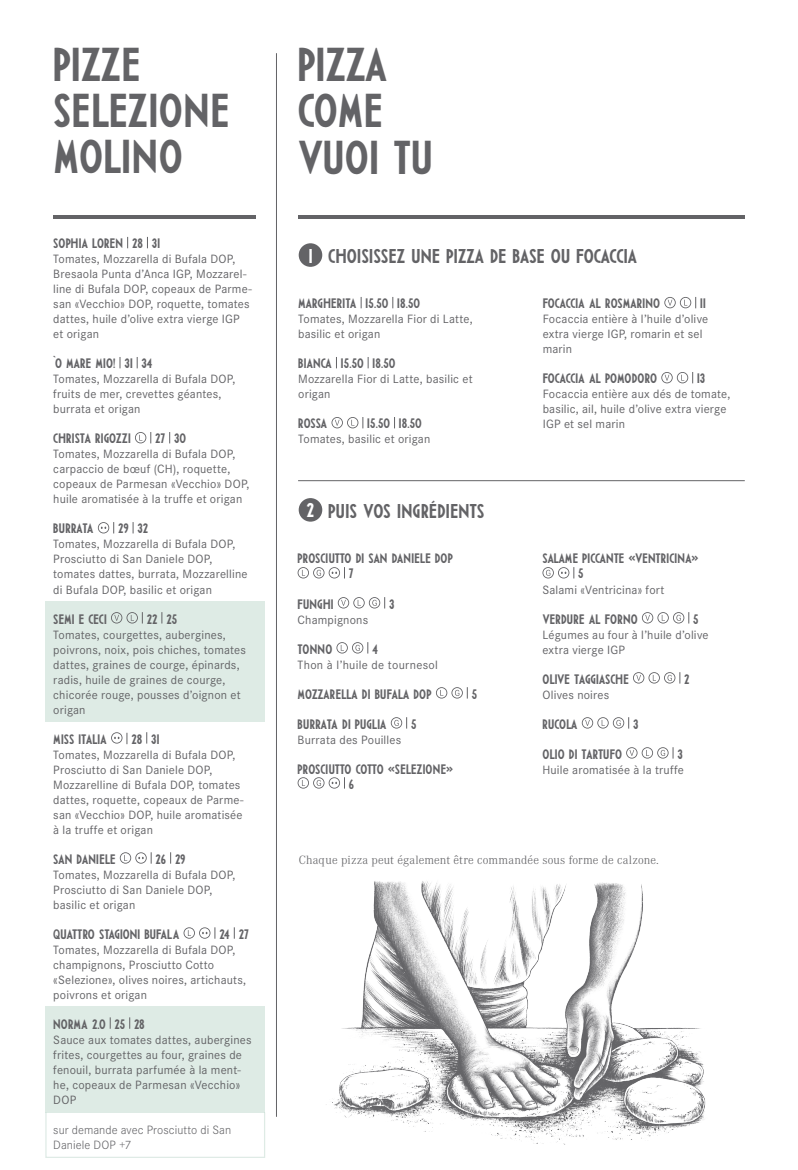
<style>
.page{position:relative;width:798px;height:1170px;background:#fff}
.page>*{position:absolute;margin:0;border:0;box-sizing:border-box;transform-origin:0 0}
.t1{font:47.5px/46.2px "MPI Deco";letter-spacing:-.005em;color:#636366}
.t2{font:20px "MPI Deco";color:#636366}
.t3{font:13.75px/15px "MPI Deco";letter-spacing:-.005em;color:#636366}
.t4{font:12.5px/15px "Corporate S";letter-spacing:.015em;color:#636366}
.t5{font:300 12.5px "Corporate A";letter-spacing:.01em;color:#636366}
.t6{font:300 12.5px/15px "Corporate S";letter-spacing:.005em;color:#636366}
.s1{color:#fff}
</style>
<div class="page">
<img style="left:326px;top:881px;width:380px;height:264px">
<hr style="left:276px;top:53px;width:1px;height:1063px;background:#636366">
<hr style="left:298px;top:480px;width:446px;height:1px;background:#636366">
<div style="left:45px;top:1005px;width:220px;height:107px;background:#deebe5"></div>
<div style="left:45px;top:601px;width:220px;height:121px;background:#deebe5"></div>
<svg style="left:331px;top:417px;width:32px;height:11px"></svg>
<svg style="left:664px;top:297px;width:32px;height:11px"></svg>
<svg style="left:661px;top:372px;width:32px;height:11px"></svg>
<svg style="left:297px;top:567px;width:48px;height:11px"></svg>
<svg style="left:337px;top:597px;width:48px;height:11px"></svg>
<svg style="left:336px;top:642px;width:32px;height:11px"></svg>
<svg style="left:436px;top:687px;width:32px;height:11px"></svg>
<svg style="left:390px;top:717px;width:17px;height:11px"></svg>
<svg style="left:297px;top:777px;width:48px;height:11px"></svg>
<svg style="left:542px;top:567px;width:32px;height:11px"></svg>
<svg style="left:641px;top:612px;width:48px;height:11px"></svg>
<svg style="left:633px;top:672px;width:47px;height:11px"></svg>
<svg style="left:581px;top:717px;width:48px;height:11px"></svg>
<svg style="left:626px;top:747px;width:47px;height:11px"></svg>
<svg style="left:135px;top:432px;width:16px;height:11px"></svg>
<svg style="left:98px;top:522px;width:16px;height:11px"></svg>
<svg style="left:111px;top:612px;width:32px;height:11px"></svg>
<svg style="left:111px;top:732px;width:17px;height:12px"></svg>
<svg style="left:120px;top:852px;width:32px;height:11px"></svg>
<svg style="left:183px;top:927px;width:32px;height:11px"></svg>
<hr style="left:53px;top:215px;width:202px;height:3px;background:#636366">
<hr style="left:298px;top:215px;width:446px;height:3px;background:#636366">
<div style="left:298px;top:243px;width:24px;height:24px;background:#636366;border-radius:50%"></div>
<div style="left:298px;top:498px;width:24px;height:23px;background:#636366;border-radius:50%"></div>
<h1 class="t1" style="left:53px;top:41px;width:178px">PIZZE<br>SELEZIONE<br>MOLINO</h1>
<h1 class="t1" style="left:298px;top:42px;width:136px">PIZZA<br>COME<br>VUOI TU</h1>
<p class="t3" style="left:53px;top:236px;width:108px">SOPHIA LOREN 28 31</p>
<p class="t4" style="left:53px;top:251px;width:200px">Tomates, Mozzarella di Bufala DOP,<br>Bresaola Punta d’Anca IGP, Mozzarel&shy;line di Bufala DOP, copeaux de Parme&shy;san «Vecchio» DOP, roquette, tomates dattes, huile d’olive extra vierge IGP et origan</p>
<p class="t3" style="left:53px;top:356px;width:101px">`O MARE MIO! 31 34</p>
<p class="t4" style="left:53px;top:371px;width:183px">Tomates, Mozzarella di Bufala DOP, fruits de mer, crevettes géantes, burrata et origan</p>
<p class="t3" style="left:53px;top:431px;width:79px">CHRISTA RIGOZZI</p>
<p class="t3" style="left:155px;top:431px;width:32px">27 30</p>
<p class="t4" style="left:53px;top:446px;width:198px">Tomates, Mozzarella di Bufala DOP, carpaccio de bœuf (CH), roquette, copeaux de Parmesan «Vecchio» DOP, huile aromatisée à la truffe et origan</p>
<p class="t3" style="left:53px;top:521px;width:42px">BURRATA</p>
<p class="t3" style="left:118px;top:521px;width:31px">29 32</p>
<p class="t4" style="left:53px;top:536px;width:196px">Tomates, Mozzarella di Bufala DOP, Prosciutto di San Daniele DOP, tomates dattes, burrata, Mozzarelline di Bufala DOP, basilic et origan</p>
<p class="t3" style="left:53px;top:611px;width:55px">SEMI E CECI</p>
<p class="t3" style="left:147px;top:611px;width:32px">22 25</p>
<p class="t4" style="left:53px;top:626px;width:194px">Tomates, courgettes, aubergines, poivrons, noix, pois chiches, tomates dattes, graines de courge, épinards, radis, huile de graines de courge, chicorée rouge, pousses d’oignon et origan</p>
<p class="t3" style="left:53px;top:731px;width:55px">MISS ITALIA</p>
<p class="t3" style="left:131px;top:731px;width:30px">28 31</p>
<p class="t4" style="left:53px;top:746px;width:192px">Tomates, Mozzarella di Bufala DOP,<br>Prosciutto di San Daniele DOP,<br>Mozzarelline di Bufala DOP, tomates dattes, roquette, copeaux de Parme&shy;san «Vecchio» DOP, huile aromatisée à la truffe et origan</p>
<p class="t3" style="left:53px;top:851px;width:64px">SAN DANIELE</p>
<p class="t3" style="left:155px;top:851px;width:31px">26 29</p>
<p class="t4" style="left:53px;top:866px;width:183px">Tomates, Mozzarella di Bufala DOP,<br>Prosciutto di San Daniele DOP, basilic et origan</p>
<p class="t3" style="left:53px;top:926px;width:128px">QUATTRO STAGIONI BUFALA</p>
<p class="t3" style="left:219px;top:926px;width:31px">24 27</p>
<p class="t4" style="left:53px;top:941px;width:194px">Tomates, Mozzarella di Bufala DOP, champignons, Prosciutto Cotto «Selezione», olives noires, artichauts, poivrons et origan</p>
<p class="t3" style="left:53px;top:1016px;width:93px">NORMA 2.0 25 28</p>
<p class="t4" style="left:53px;top:1031px;width:200px">Sauce aux tomates dattes, aubergines frites, courgettes au four, graines de fenouil, burrata parfumée à la ment&shy;he, copeaux de Parmesan «Vecchio»<br>DOP</p>
<p class="t6" style="left:53px;top:1121px;width:179px">sur demande avec Prosciutto di San<br>Daniele DOP +7</p>
<h2 class="t2" style="left:308px;top:245px;width:330px"><span class="s1">1</span> CHOISISSEZ UNE PIZZA DE BASE OU FOCACCIA</h2>
<p class="t3" style="left:298px;top:296px;width:123px">MARGHERITA 15.50 18.50</p>
<p class="t4" style="left:298px;top:311px;width:176px">Tomates, Mozzarella Fior di Latte, basilic et origan</p>
<p class="t3" style="left:298px;top:356px;width:99px">BIANCA 15.50 18.50</p>
<p class="t4" style="left:298px;top:371px;width:176px">Mozzarella Fior di Latte, basilic et origan</p>
<p class="t3" style="left:298px;top:416px;width:31px">ROSSA</p>
<p class="t3" style="left:367px;top:416px;width:56px">15.50 18.50</p>
<p class="t4" style="left:298px;top:431px;width:133px">Tomates, basilic et origan</p>
<h2 class="t2" style="left:306px;top:500px;width:179px"><span class="s1">2</span> PUIS VOS INGRÉDIENTS</h2>
<p class="t3" style="left:349px;top:551px;width:106px;text-indent:-51px">PROSCIUTTO DI SAN DANIELE DOP<br>7</p>
<p class="t3" style="left:297px;top:596px;width:38px">FUNGHI</p>
<p class="t3" style="left:389px;top:596px;width:7px">3</p>
<p class="t4" style="left:297px;top:611px;width:72px">Champignons</p>
<p class="t3" style="left:297px;top:641px;width:36px">TONNO</p>
<p class="t3" style="left:372px;top:641px;width:7px">4</p>
<p class="t4" style="left:297px;top:656px;width:142px">Thon à l’huile de tournesol</p>
<p class="t3" style="left:297px;top:686px;width:136px">MOZZARELLA DI BUFALA DOP</p>
<p class="t3" style="left:471px;top:686px;width:7px">5</p>
<p class="t3" style="left:297px;top:716px;width:90px">BURRATA DI PUGLIA</p>
<p class="t3" style="left:411px;top:716px;width:7px">5</p>
<p class="t4" style="left:297px;top:731px;width:105px">Burrata des Pouilles</p>
<p class="t3" style="left:349px;top:761px;width:106px;text-indent:-51px">PROSCIUTTO COTTO «SELEZIONE»<br>6</p>
<p class="t3" style="left:542px;top:296px;width:119px">FOCACCIA AL ROSMARINO</p>
<p class="t3" style="left:699px;top:296px;width:7px">11</p>
<p class="t4" style="left:542px;top:311px;width:167px">Focaccia entière à l’huile d’olive extra vierge IGP, romarin et sel marin</p>
<p class="t3" style="left:542px;top:371px;width:116px">FOCACCIA AL POMODORO</p>
<p class="t3" style="left:696px;top:371px;width:10px">13</p>
<p class="t4" style="left:542px;top:386px;width:189px">Focaccia entière aux dés de tomate, basilic, ail, huile d’olive extra vierge<br>IGP et sel marin</p>
<p class="t3" style="left:578px;top:551px;width:122px;text-indent:-36px">SALAME PICCANTE «VENTRICINA»<br>5</p>
<p class="t4" style="left:542px;top:581px;width:123px">Salami «Ventricina» fort</p>
<p class="t3" style="left:542px;top:611px;width:97px">VERDURE AL FORNO</p>
<p class="t3" style="left:693px;top:611px;width:7px">5</p>
<p class="t4" style="left:542px;top:626px;width:167px">Légumes au four à l’huile d’olive extra vierge IGP</p>
<p class="t3" style="left:542px;top:671px;width:88px">OLIVE TAGGIASCHE</p>
<p class="t3" style="left:684px;top:671px;width:7px">2</p>
<p class="t4" style="left:542px;top:686px;width:68px">Olives noires</p>
<p class="t3" style="left:542px;top:716px;width:37px">RUCOLA</p>
<p class="t3" style="left:633px;top:716px;width:7px">3</p>
<p class="t3" style="left:542px;top:746px;width:81px">OLIO DI TARTUFO</p>
<p class="t3" style="left:677px;top:746px;width:7px">3</p>
<p class="t4" style="left:542px;top:761px;width:143px">Huile aromatisée à la truffe</p>
<p class="t5" style="left:298px;top:851px;width:361px">Chaque pizza peut également être commandée sous forme de calzone.</p>
</div>
